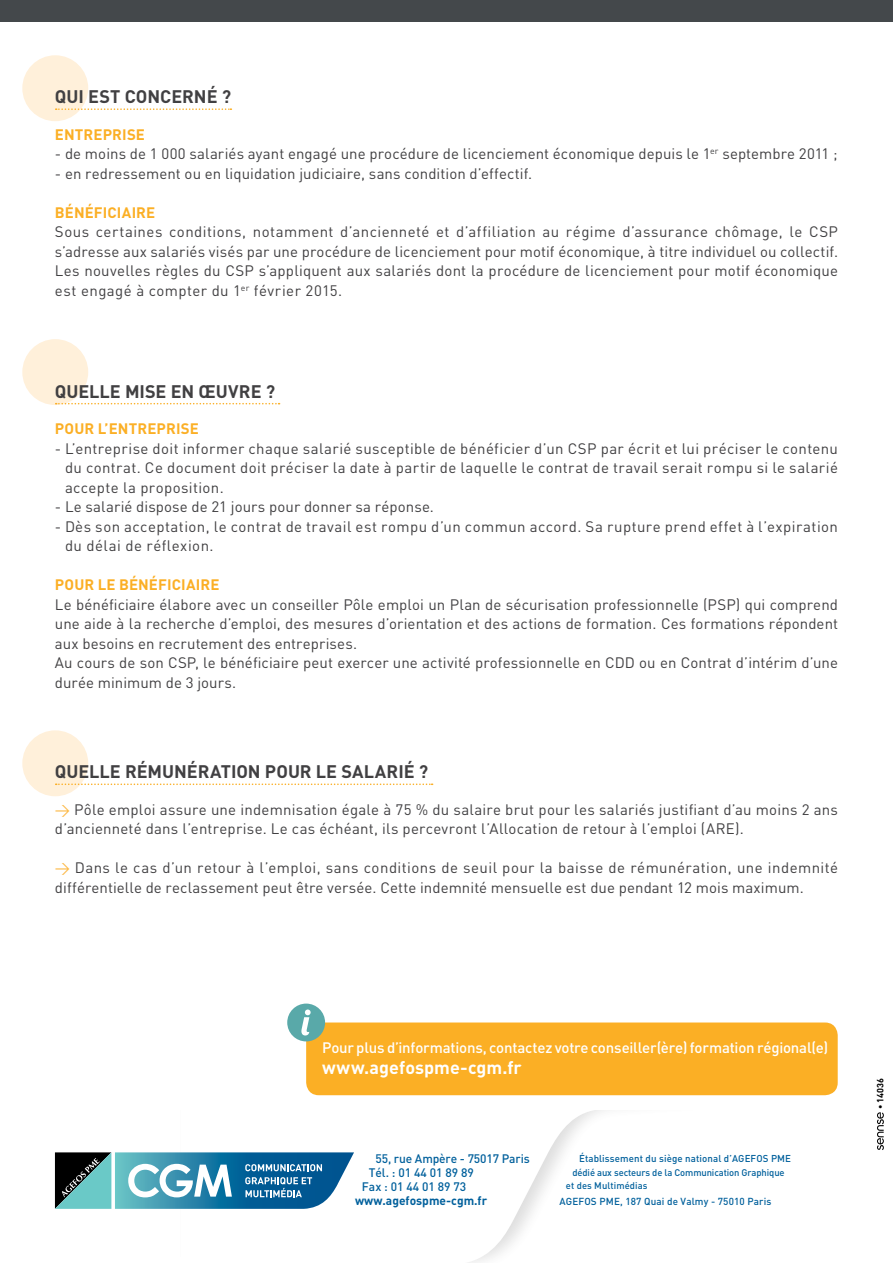
<style>
.page{position:relative;width:893px;height:1263px;background:#fff}
.page>*{position:absolute;margin:0;border:0;box-sizing:border-box;transform-origin:0 0}
.t1{font:700 18px "DIN";color:#414042}
.t2{font:700 18px "DIN";color:#fff}
.t3{font:15px/19.5px "DIN";letter-spacing:.015em;color:#414042}
.t4{font:500 15px "DIN";letter-spacing:-.015em;color:#fff}
.t5{font:700 15px "DIN";letter-spacing:.01em;color:#fbaf25}
.t6{font:500 12.3px "DIN";letter-spacing:-.01em;color:#00609c}
.t7{font:700 12.3px "DIN";color:#00609c}
.t8{font:500 10.05px "DIN";letter-spacing:.01em;color:#00609c}
.t9{font:500 9.9px "DIN";letter-spacing:.01em;color:#00609c}
.t10{font:500 9.6px/13.8px "DIN";letter-spacing:-.01em;color:#00609c}
.t11{font:700 9px "DIN";color:#000}
.s1{color:#fcb63f}
</style>
<div class="page">
<svg style="left:877px;top:1112px;width:7px;height:38px"></svg>
<div style="left:22px;top:55px;width:66px;height:66px;background:#fff0da;border-radius:50%"></div>
<div style="left:22px;top:339px;width:66px;height:66px;background:#fff0da;border-radius:50%"></div>
<div style="left:22px;top:730px;width:66px;height:66px;background:#fff0da;border-radius:50%"></div>
<svg style="left:56px;top:108px;width:175px;height:2px"></svg>
<svg style="left:56px;top:403px;width:224px;height:1px"></svg>
<svg style="left:56px;top:783px;width:377px;height:2px"></svg>
<svg style="left:468px;top:1110px;width:136px;height:153px"></svg>
<svg style="left:55px;top:1152px;width:299px;height:57px"></svg>
<div style="left:0;top:0;width:893px;height:22px;background:#44484b"></div>
<div style="left:306px;top:1022px;width:532px;height:73px;background:#fbaf25;border-radius:13px"></div>
<div style="left:287px;top:1003px;width:38px;height:38px;background:#59a9a9;border-radius:50%"></div>
<svg style="left:301px;top:1009px;width:10px;height:26px"></svg>
<p class="t1" style="left:55px;top:85px;width:178px">QUI EST CONCERNÉ ?</p>
<p class="t5" style="left:55px;top:124px;width:92px">ENTREPRISE</p>
<p class="t3" style="left:55px;top:144px;width:784px">- de moins de 1 000 salariés ayant engagé une procédure de licenciement économique depuis le 1<sup>er</sup> septembre 2011 ;</p>
<p class="t3" style="left:55px;top:163px;width:479px">- en redressement ou en liquidation judiciaire, sans condition d’effectif.</p>
<p class="t5" style="left:55px;top:202px;width:102px">BÉNÉFICIAIRE</p>
<p class="t3" style="left:55px;top:222px;width:785px;text-align:justify">Sous certaines conditions, notamment d’ancienneté et d’affiliation au régime d’assurance chômage, le CSP s’adresse aux salariés visés par une procédure de licenciement pour motif économique, à titre individuel ou collectif.<br>Les nouvelles règles du CSP s’appliquent aux salariés dont la procédure de licenciement pour motif économique est engagé à compter du 1<sup>er</sup> février 2015.</p>
<p class="t1" style="left:55px;top:379px;width:222px">QUELLE MISE EN ŒUVRE ?</p>
<p class="t5" style="left:55px;top:419px;width:145px">POUR L’ENTREPRISE</p>
<p class="t3" style="left:65px;top:438px;width:774px;text-align:justify;text-indent:-10px">- L’entreprise doit informer chaque salarié susceptible de bénéficier d’un CSP par écrit et lui préciser le contenu du contrat. Ce document doit préciser la date à partir de laquelle le contrat de travail serait rompu si le salarié accepte la proposition.</p>
<p class="t3" style="left:55px;top:497px;width:381px">- Le salarié dispose de 21 jours pour donner sa réponse.</p>
<p class="t3" style="left:65px;top:516px;width:774px;text-indent:-10px">- Dès son acceptation, le contrat de travail est rompu d’un commun accord. Sa rupture prend effet à l’expiration du délai de réflexion.</p>
<p class="t5" style="left:55px;top:575px;width:166px">POUR LE BÉNÉFICIAIRE</p>
<p class="t3" style="left:55px;top:594px;width:785px;text-align:justify">Le bénéficiaire élabore avec un conseiller Pôle emploi un Plan de sécurisation professionnelle (PSP) qui comprend une aide à la recherche d’emploi, des mesures d’orientation et des actions de formation. Ces formations répondent aux besoins en recrutement des entreprises.</p>
<p class="t3" style="left:55px;top:653px;width:785px">Au cours de son CSP, le bénéficiaire peut exercer une activité professionnelle en CDD ou en Contrat d’intérim d’une durée minimum de 3 jours.</p>
<p class="t1" style="left:55px;top:760px;width:375px">QUELLE RÉMUNÉRATION POUR LE SALARIÉ ?</p>
<p class="t3" style="left:55px;top:799px;width:785px"><span class="s1">&gt;</span> Pôle emploi assure une indemnisation égale à 75 % du salaire brut pour les salariés justifiant d’au moins 2 ans d’ancienneté dans l’entreprise. Le cas échéant, ils percevront l’Allocation de retour à l’emploi (ARE).</p>
<p class="t3" style="left:55px;top:858px;width:785px"><span class="s1">&gt;</span> Dans le cas d’un retour à l’emploi, sans conditions de seuil pour la baisse de rémunération, une indemnité différentielle de reclassement peut être versée. Cette indemnité mensuelle est due pendant 12 mois maximum.</p>
<p class="t4" style="left:322px;top:1038px;width:507px">Pour plus d’informations, contactez votre conseiller(ère) formation régional(e)</p>
<p class="t2" style="left:322px;top:1056px;width:201px">www.agefospme-cgm.fr</p>
<p class="t6" style="left:375px;top:1151px;width:156px">55, rue Ampère - 75017 Paris</p>
<p class="t6" style="left:369px;top:1165px;width:107px">Tél. : 01 44 01 89 89</p>
<p class="t6" style="left:362px;top:1179px;width:106px">Fax : 01 44 01 89 73</p>
<p class="t7" style="left:355px;top:1192px;width:134px">www.agefospme-cgm.fr</p>
<p class="t9" style="left:579px;top:1152px;width:214px">Établissement du siège national d’AGEFOS PME</p>
<p class="t10" style="left:566px;top:1165px;width:220px;text-indent:7px">dédié aux secteurs de la Communication Graphique et des Multimédias</p>
<p class="t8" style="left:559px;top:1195px;width:213px">AGEFOS PME, 187 Quai de Valmy - 75010 Paris</p>
<p class="t11" style="left:874px;top:1109px;width:32px;rotate:-90deg">• 14036</p>
</div>
